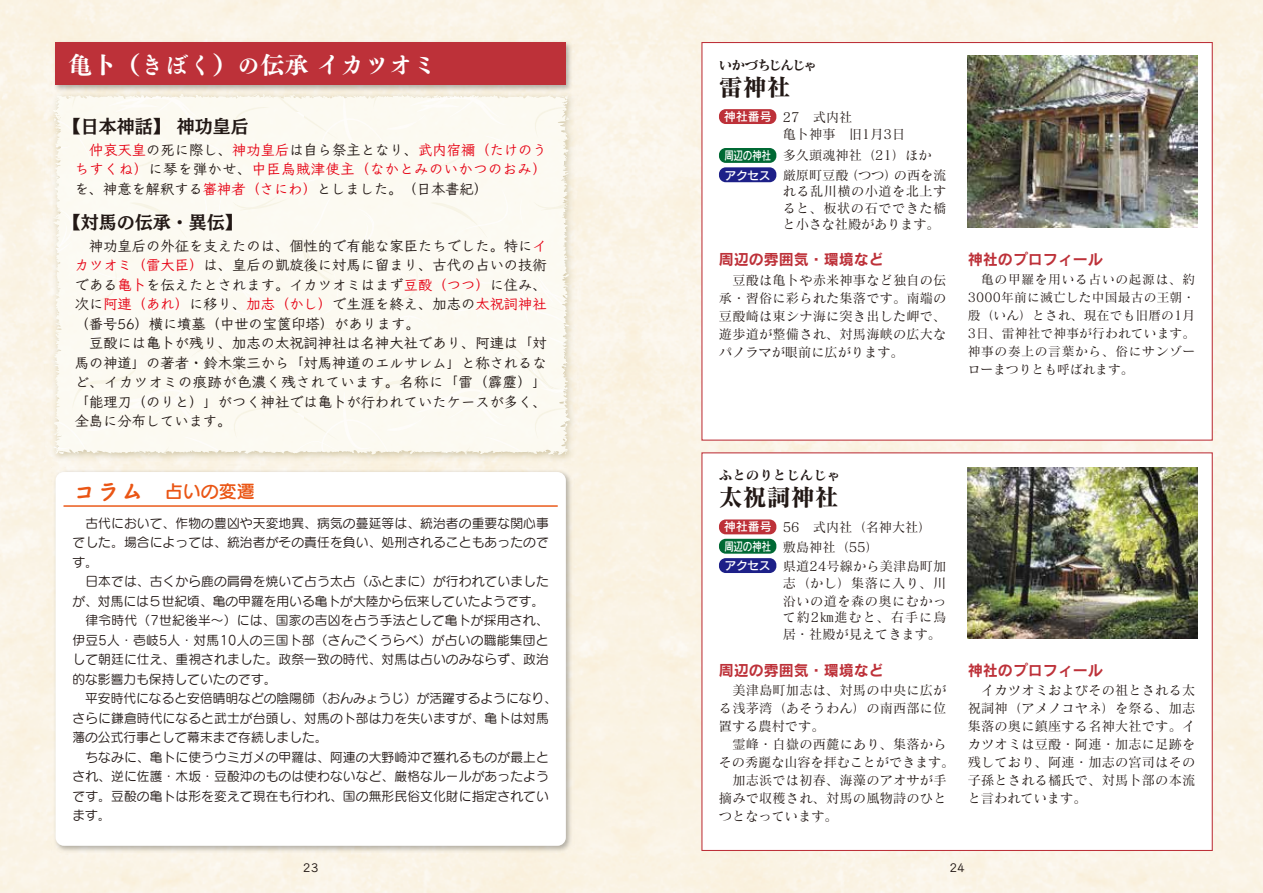
<style>
.page{position:relative;width:1263px;height:893px;background:#fff}
.page>*{position:absolute;margin:0;border:0;box-sizing:border-box;transform-origin:0 0}
.t1{font:24px "Tsuku BMD Min Std E";color:#fff}
.t2{font:24px "Matisse Pro B";color:#221815}
.t3{font:18px "Mode Min A Std B";color:#221815}
.t4{font:18px "Mode Min B Std B";color:#221815}
.t5{font:18px "Seurat Pro DB";color:#ea5514}
.t6{font:15px "Rodin Pro B";color:#bd3139}
.t7{font:14.25px/19.5px "Klee Pro DB";letter-spacing:.005em;color:#221815}
.t8{font:14.25px/19.5px "Klee Pro DB";letter-spacing:.035em;color:#e60012;text-align:justify}
.t9{font:13.5px "Matisse Pro B";color:#221815}
.t10{font:13.5px "Matisse Pro B";letter-spacing:-.11em;color:#221815}
.t11{font:13.2px/18px "Matisse Pro M";letter-spacing:.015em;color:#221815}
.t12{font:13.2px/18px "Matisse Pro M";letter-spacing:.035em;color:#221815}
.t13{font:12.75px/19.5px "Seurat Pro M";letter-spacing:.01em;color:#221815}
.t14{font:12.75px/18px "Matisse Pro M";letter-spacing:.01em;color:#221815;text-align:justify}
.t15{font:12px/19.5px "Rodin Pro DB";letter-spacing:-.035em;color:#fff;text-align:justify}
.t16{font:12px/19.5px "Rodin Pro DB";letter-spacing:-.035em;color:#fff;scale:.8 1}
.t17{font:12px "Utrillo Pro DB";color:#221815}
.s1{color:#221815}
.s2{color:#e60012}
.s3{font-family:"Kafu Marker Std B";font-size:24px}
</style>
<div class="page">
<svg style="left:48px;top:92px;width:529px;height:365px;fill:#fcfaf2"></svg>
<img style="left:51px;top:38px;width:524px;height:56px">
<div style="left:56px;top:43px;width:510px;height:42px;background:#bd3139"></div>
<img style="left:51px;top:468px;width:524px;height:386px">
<div style="left:56px;top:472px;width:510px;height:374px;background:#fff;border-radius:8px"></div>
<hr style="left:64px;top:505px;width:493px;height:2px;background:#ea5514">
<div style="left:701px;top:42px;width:512px;height:399px;background:#fff;border:1px solid #bd3139"></div>
<img style="left:968px;top:55px;width:229px;height:173px">
<div style="left:719px;top:109px;width:57px;height:15px;background:#bd3139;border-radius:7px"></div>
<div style="left:719px;top:148px;width:57px;height:15px;background:#006934;border-radius:7px"></div>
<div style="left:719px;top:167px;width:57px;height:15px;background:#1d2088;border-radius:7px"></div>
<div style="left:701px;top:452px;width:512px;height:399px;background:#fff;border:1px solid #bd3139"></div>
<img style="left:968px;top:468px;width:229px;height:170px">
<div style="left:719px;top:519px;width:57px;height:15px;background:#bd3139;border-radius:7px"></div>
<div style="left:719px;top:539px;width:57px;height:15px;background:#006934;border-radius:7px"></div>
<div style="left:719px;top:558px;width:57px;height:15px;background:#1d2088;border-radius:7px"></div>
<h1 class="t1" style="left:68px;top:43px;width:370px">亀卜（きぼく）の伝承イカツオミ</h1>
<h2 class="t3" style="left:63px;top:111px;width:188px">【日本神話】神功皇后</h2>
<p class="t8" style="left:75px;top:140px;width:474px;text-indent:14px">仲哀天皇<span class="s1">の死に際し、</span>神功皇后<span class="s1">は自ら祭主となり、</span>武内宿禰（たけのうちすくね）<span class="s1">に琴を弾かせ、</span>中臣烏賊津使主（なかとみのいかつのおみ）<span class="s1">を、神意を解釈する</span>審神者（さにわ）<span class="s1">としました。（日本書紀）</span></p>
<h2 class="t4" style="left:63px;top:207px;width:181px">【対馬の伝承・異伝】</h2>
<p class="t7" style="left:75px;top:236px;width:474px">　神功皇后の外征を支えたのは、個性的で有能な家臣たちでした。特に<span class="s2">イカツオミ（雷大臣）</span>は、皇后の凱旋後に対馬に留まり、古代の占いの技術である<span class="s2">亀卜</span>を伝えたとされます。イカツオミはまず<span class="s2">豆酘（つつ）</span>に住み、次に<span class="s2">阿連（あれ）</span>に移り、<span class="s2">加志（かし）</span>で生涯を終え、加志の<span class="s2">太祝詞神社</span>（番号56）横に墳墓（中世の宝篋印塔）があります。<br>　豆酘には亀卜が残り、加志の太祝詞神社は名神大社であり、阿連は「対馬の神道」の著者・鈴木棠三から「対馬神道のエルサレム」と称されるなど、イカツオミの痕跡が色濃く残されています。名称に「雷（霹靂）」「能理刀（のりと）」がつく神社では亀卜が行われていたケースが多く、全島に分布しています。</p>
<h2 class="t5" style="left:72px;top:480px;width:184px"><span class="s3">コラム</span> 占いの変遷</h2>
<p class="t13" style="left:72px;top:513px;width:486px">　古代において、作物の豊凶や天変地異、病気の蔓延等は、統治者の重要な関心事でした。場合によっては、統治者がその責任を負い、処刑されることもあったのです。<br>　日本では、古くから鹿の肩骨を焼いて占う太占（ふとまに）が行われていましたが、対馬には５世紀頃、亀の甲羅を用いる亀卜が大陸から伝来していたようです。　律令時代（7世紀後半～）には、国家の吉凶を占う手法として亀卜が採用され、伊豆5人・壱岐5人・対馬10人の三国卜部（さんごくうらべ）が占いの職能集団として朝廷に仕え、重視されました。政祭一致の時代、対馬は占いのみならず、政治的な影響力も保持していたのです。<br>　平安時代になると安倍晴明などの陰陽師（おんみょうじ）が活躍するようになり、さらに鎌倉時代になると武士が台頭し、対馬の卜部は力を失いますが、亀卜は対馬藩の公式行事として幕末まで存続しました。<br>　ちなみに、亀卜に使うウミガメの甲羅は、阿連の大野崎沖で獲れるものが最上とされ、逆に佐護・木坂・豆酘沖のものは使わないなど、厳格なルールがあったようです。豆酘の亀卜は形を変えて現在も行われ、国の無形民俗文化財に指定されています。</p>
<p class="t17" style="left:303px;top:860px;width:17px">23</p>
<p class="t10" style="left:719px;top:56px;width:100px">いかづちじんじゃ</p>
<h1 class="t2" style="left:719px;top:71px;width:73px">雷神社</h1>
<p class="t15" style="left:724px;top:106px;width:49px">神社番号</p>
<p class="t16" style="left:724px;top:145px;width:60px">周辺の神社アクセス</p>
<p class="t11" style="left:783px;top:109px;width:124px;line-height:16.5px">27　式内社<br>亀卜神事　旧1月3日</p>
<p class="t11" style="left:783px;top:145px;width:165px;line-height:19.5px">多久頭魂神社（21）ほか厳原町豆酘（つつ）の西を流</p>
<p class="t11" style="left:783px;top:183px;width:165px;line-height:16.5px;text-align:justify">れる乱川横の小道を北上すると、板状の石でできた橋と小さな社殿があります。</p>
<p class="t6" style="left:719px;top:250px;width:166px">周辺の雰囲気・環境など</p>
<p class="t6" style="left:968px;top:250px;width:136px">神社のプロフィール</p>
<p class="t11" style="left:719px;top:270px;width:229px;text-align:justify">　豆酘は亀卜や赤米神事など独自の伝承・習俗に彩られた集落です。南端の豆酘崎は東シナ海に突き出した岬で、遊歩道が整備され、対馬海峡の広大なパノラマが眼前に広がります。</p>
<p class="t14" style="left:968px;top:270px;width:229px">　亀の甲羅を用いる占いの起源は、約3000年前に滅亡した中国最古の王朝・殷（いん）とされ、現在でも旧暦の1月3日、雷神社で神事が行われています。神事の奏上の言葉から、俗にサンゾーローまつりとも呼ばれます。</p>
<p class="t9" style="left:719px;top:466px;width:123px">ふとのりとじんじゃ</p>
<h1 class="t2" style="left:719px;top:482px;width:121px">太祝詞神社</h1>
<p class="t15" style="left:724px;top:517px;width:49px">神社番号周辺の神社アクセス</p>
<p class="t11" style="left:783px;top:517px;width:165px;line-height:19.5px">56　式内社（名神大社）敷島神社（55）<br>県道24号線から美津島町加</p>
<p class="t12" style="left:783px;top:574px;width:165px">志（かし）集落に入り、川沿いの道を森の奥にむかっ</p>
<p class="t11" style="left:783px;top:609px;width:165px;line-height:16.5px">て約2㎞進むと、右手に鳥居・社殿が見えてきます。</p>
<p class="t6" style="left:719px;top:660px;width:166px">周辺の雰囲気・環境など</p>
<p class="t6" style="left:968px;top:660px;width:136px">神社のプロフィール</p>
<p class="t11" style="left:719px;top:681px;width:229px;text-align:justify">　美津島町加志は、対馬の中央に広がる浅茅湾（あそうわん）の南西部に位置する農村です。</p>
<p class="t11" style="left:719px;top:735px;width:237px;text-indent:14px">霊峰・白嶽の西麓にあり、集落からその秀麗な山容を拝むことができます。　加志浜では初春、海藻のアオサが手摘みで収穫され、対馬の風物詩のひとつとなっています。</p>
<p class="t11" style="left:968px;top:681px;width:229px;text-align:justify">　イカツオミおよびその祖とされる太祝詞神（アメノコヤネ）を祭る、加志集落の奥に鎮座する名神大社です。イカツオミは豆酘・阿連・加志に足跡を残しており、阿連・加志の宮司はその子孫とされる橘氏で、対馬卜部の本流と言われています。</p>
<p class="t17" style="left:949px;top:860px;width:17px">24</p>
</div>
